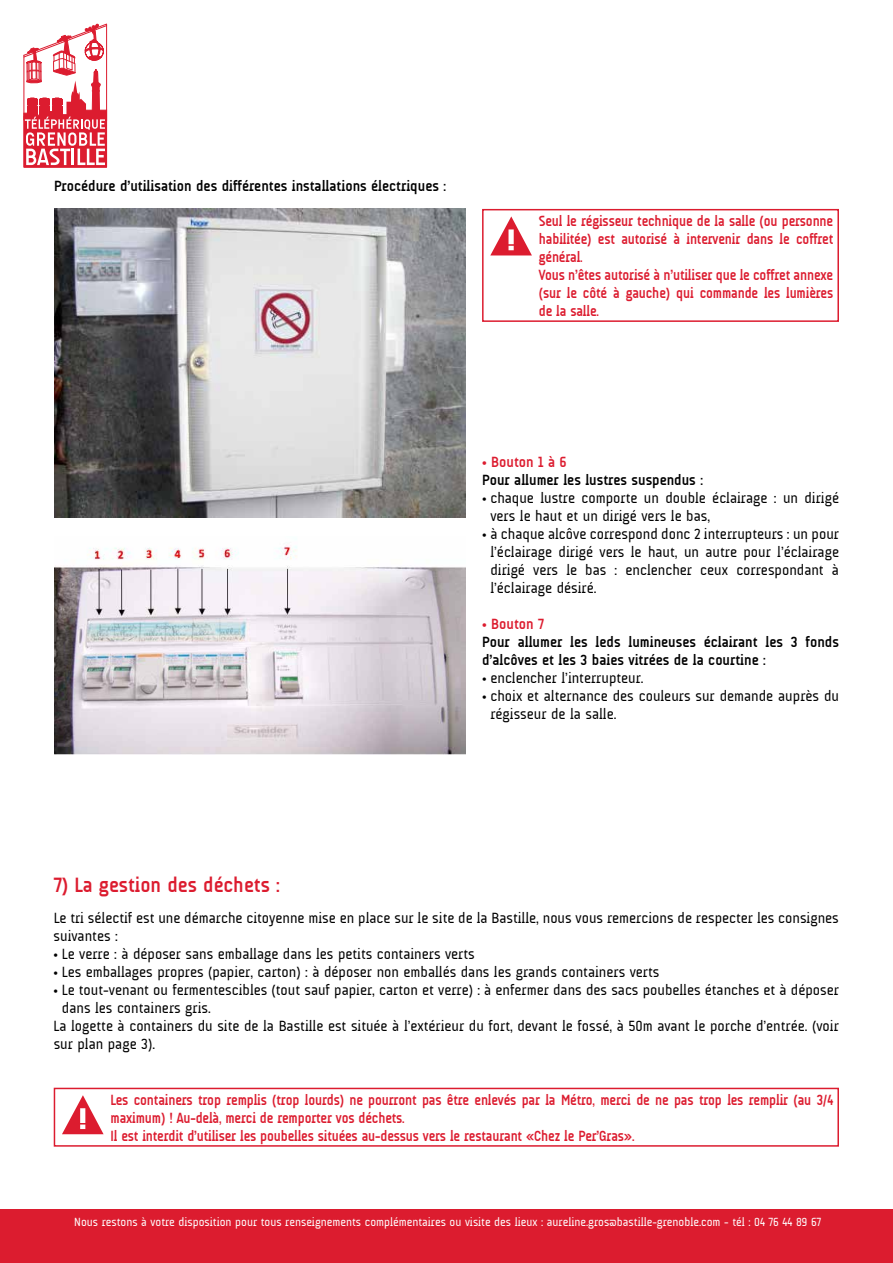
<style>
.page{position:relative;width:893px;height:1263px;background:#fff}
.page>*{position:absolute;margin:0;border:0;box-sizing:border-box;transform-origin:0 0}
.t1{font:700 21px "A Udimat";color:#dc1c2f}
.t2{font:15px/18px "A Udimat";color:#000}
.t3{font:700 15px/18px "A Udimat";letter-spacing:-.01em;color:#dc1c2f;scale:.94 1}
.t4{font:700 15px/18px "A Udimat";color:#000}
.t5{font:700 15px "A Udimat";letter-spacing:-.01em;color:#dc1c2f}
.t6{font:12px "A Udimat";color:#fff}
</style>
<div class="page">
<svg style="left:23px;top:23px;width:85px;height:145px"></svg>
<div style="left:0;top:1209px;width:893px;height:54px;background:#dc1c2f"></div>
<img style="left:54px;top:209px;width:411px;height:309px">
<div style="left:482px;top:209px;width:357px;height:113px;border:2px solid #dc1c2f"></div>
<svg style="left:490px;top:216px;width:42px;height:39px"></svg>
<img style="left:54px;top:545px;width:411px;height:209px">
<div style="left:54px;top:1088px;width:785px;height:59px;border:2px solid #dc1c2f"></div>
<svg style="left:62px;top:1095px;width:42px;height:39px"></svg>
<p class="t4" style="left:54px;top:177px;width:394px">Procédure d’utilisation des différentes installations électriques :</p>
<p class="t3" style="left:539px;top:212px;width:315px">Seul le régisseur technique de la salle (ou personne habilitée) est autorisé à intervenir dans le coffret général.<br>Vous n’êtes autorisé à n’utiliser que le coffret annexe (sur le côté à gauche) qui commande les lumières de la salle.</p>
<p class="t5" style="left:482px;top:453px;width:86px">• Bouton 1 à 6</p>
<p class="t4" style="left:482px;top:470px;width:222px">Pour allumer les lustres suspendus :</p>
<p class="t2" style="left:490px;top:488px;width:350px;text-indent:-8px">• chaque lustre comporte un double éclairage : un dirigé vers le haut et un dirigé vers le bas,</p>
<p class="t2" style="left:490px;top:524px;width:350px;text-align:justify;text-indent:-8px">• à chaque alcôve correspond donc 2 interrupteurs : un pour l’éclairage dirigé vers le haut, un autre pour l’éclairage dirigé vers le bas : enclencher ceux correspondant à l’éclairage désiré.</p>
<p class="t5" style="left:482px;top:615px;width:63px">• Bouton 7</p>
<p class="t4" style="left:482px;top:632px;width:358px">Pour allumer les leds lumineuses éclairant les 3 fonds d’alcôves et les 3 baies vitrées de la courtine :</p>
<p class="t2" style="left:482px;top:668px;width:163px">• enclencher l’interrupteur.</p>
<p class="t2" style="left:490px;top:686px;width:350px;text-indent:-8px">• choix et alternance des couleurs sur demande auprès du régisseur de la salle.</p>
<h1 class="t1" style="left:54px;top:873px;width:228px">7) La gestion des déchets :</h1>
<p class="t2" style="left:54px;top:909px;width:787px">Le tri sélectif est une démarche citoyenne mise en place sur le site de la Bastille, nous vous remercions de respecter les consignes suivantes :</p>
<p class="t2" style="left:54px;top:945px;width:423px">• Le verre : à déposer sans emballage dans les petits containers verts</p>
<p class="t2" style="left:54px;top:963px;width:607px">• Les emballages propres (papier, carton) : à déposer non emballés dans les grands containers verts</p>
<p class="t2" style="left:54px;top:981px;width:787px">• Le tout-venant ou fermentescibles (tout sauf papier, carton et verre) : à enfermer dans des sacs poubelles étanches et à déposer</p>
<p class="t2" style="left:62px;top:999px;width:150px">dans les containers gris.</p>
<p class="t2" style="left:54px;top:1017px;width:787px">La logette à containers du site de la Bastille est située à l’extérieur du fort, devant le fossé, à 50m avant le porche d’entrée. (voir</p>
<p class="t2" style="left:54px;top:1035px;width:103px">sur plan page 3).</p>
<p class="t3" style="left:110px;top:1091px;width:770px">Les containers trop remplis (trop lourds) ne pourront pas être enlevés par la Métro, merci de ne pas trop les remplir (au 3/4 maximum) ! Au-delà, merci de remporter vos déchets.<br>Il est interdit d’utiliser les poubelles situées au-dessus vers le restaurant «Chez le Per’Gras».</p>
<p class="t6" style="left:74px;top:1215px;width:748px">Nous restons à votre disposition pour tous renseignements complémentaires ou visite des lieux : aureline.gros@bastille-grenoble.com - tél : 04 76 44 89 67</p>
</div>
